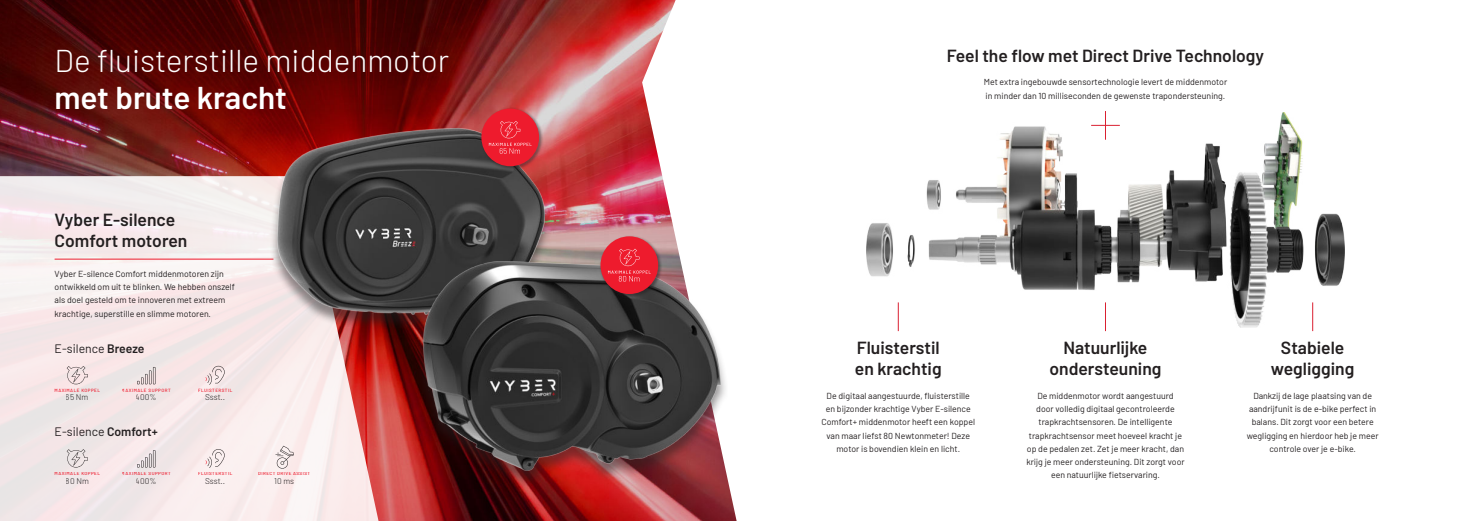
<style>
.page{position:relative;width:1474px;height:521px;background:#fff}
.page>*{position:absolute;margin:0;border:0;box-sizing:border-box;transform-origin:0 0}
.t1{font:300 31.5px "Barlow";color:#fff}
.t2{font:600 31.5px "Barlow";color:#fff}
.t3{font:600 17.5px/21px "Barlow";color:#231f20}
.t4{font:12.25px "Barlow";color:#231f20}
.t5{font:8.75px/13.1px "Barlow";color:#231f20;text-align:center}
.t6{font:300 8.22px "Barlow";color:#231f20}
.t7{font:500 4.55px "Barlow";letter-spacing:.1em;color:#ee1b2d}
.s1{font-weight:600}
</style>
<div class="page">
<img style="left:0;top:0;width:736px;height:521px">
<img style="left:866px;top:112px;width:478px;height:215px">
<svg style="left:0;top:176px;width:380px;height:345px;fill:#f7e8e9"></svg>
<hr style="left:55px;top:259px;width:218px;height:1px;background:#ee1b2d">
<div style="left:269px;top:130px;width:283px;height:201px;background:#231f20;opacity:.5"></div>
<img style="left:277px;top:128px;width:267px;height:187px">
<div style="left:415px;top:263px;width:314px;height:227px;background:#231f20;opacity:.5"></div>
<img style="left:423px;top:261px;width:297px;height:209px">
<svg style="left:205px;top:366px;width:20px;height:19px"></svg>
<svg style="left:66px;top:366px;width:22px;height:19px"></svg>
<svg style="left:137px;top:367px;width:18px;height:17px"></svg>
<svg style="left:205px;top:449px;width:20px;height:19px"></svg>
<svg style="left:66px;top:449px;width:22px;height:19px"></svg>
<svg style="left:137px;top:450px;width:18px;height:17px"></svg>
<svg style="left:275px;top:446px;width:19px;height:23px"></svg>
<svg style="left:898px;top:302px;width:1px;height:29px"></svg>
<svg style="left:1105px;top:302px;width:1px;height:29px"></svg>
<svg style="left:1091px;top:111px;width:28px;height:29px"></svg>
<svg style="left:1312px;top:302px;width:1px;height:29px"></svg>
<div style="left:480px;top:108px;width:63px;height:63px;background:#231f20;opacity:.5"></div>
<div style="left:481px;top:109px;width:58px;height:57px;background:#ee1b2d;border-radius:50%"></div>
<div style="left:599px;top:235px;width:63px;height:63px;background:#231f20;opacity:.5"></div>
<div style="left:600px;top:236px;width:58px;height:58px;background:#ee1b2d;border-radius:50%"></div>
<svg style="left:489px;top:121px;width:42px;height:33px"></svg>
<svg style="left:608px;top:249px;width:42px;height:33px"></svg>
<h1 class="t1" style="left:55px;top:38px;width:396px">De fluisterstille middenmotor</h1>
<h1 class="t2" style="left:55px;top:86px;width:234px">met brute kracht</h1>
<h2 class="t3" style="left:55px;top:211px;width:134px">Vyber E-silence<br>Comfort motoren</h2>
<p class="t5" style="left:55px;top:267px;width:182px;text-align:left">Vyber E-silence Comfort middenmotoren zijn ontwikkeld om uit te blinken. We hebben onszelf als doel gesteld om te innoveren met extreem krachtige, superstille en slimme motoren.</p>
<h3 class="t4" style="left:55px;top:340px;width:91px">E-silence <span class="s1">Breeze</span></h3>
<p class="t7" style="left:55px;top:388px;width:47px">MAXIMALE KOPPEL</p>
<p class="t6" style="left:66px;top:393px;width:24px">65 Nm</p>
<p class="t7" style="left:122px;top:388px;width:50px">MAXIMALE SUPPORT</p>
<p class="t6" style="left:136px;top:393px;width:22px">400%</p>
<p class="t7" style="left:198px;top:388px;width:36px">FLUISTERSTIL</p>
<p class="t6" style="left:205px;top:393px;width:22px">Ssst..</p>
<h3 class="t4" style="left:55px;top:423px;width:105px">E-silence <span class="s1">Comfort+</span></h3>
<p class="t7" style="left:55px;top:471px;width:47px">MAXIMALE KOPPEL</p>
<p class="t6" style="left:66px;top:476px;width:25px">80 Nm</p>
<p class="t7" style="left:122px;top:471px;width:50px">MAXIMALE SUPPORT</p>
<p class="t6" style="left:136px;top:476px;width:22px">400%</p>
<p class="t7" style="left:198px;top:471px;width:36px">FLUISTERSTIL</p>
<p class="t6" style="left:205px;top:476px;width:22px">Ssst..</p>
<p class="t7" style="left:258px;top:471px;width:53px">DIRECT DRIVE ASSIST</p>
<p class="t6" style="left:274px;top:476px;width:21px">10 ms</p>
<h2 class="t3" style="left:946px;top:44px;width:319px">Feel the flow met Direct Drive Technology</h2>
<p class="t5" style="left:983px;top:75px;width:245px;text-align:left">Met extra ingebouwde sensortechnologie levert de middenmotor in minder dan 10 milliseconden de gewenste trapondersteuning.</p>
<h2 class="t3" style="left:855px;top:339px;width:88px">Fluisterstil en krachtig</h2>
<p class="t5" style="left:821px;top:389px;width:155px">De digitaal aangestuurde, fluisterstille en bijzonder krachtige Vyber E-silence Comfort+ middenmotor heeft een koppel van maar liefst 80 Newtonmeter! Deze motor is bovendien klein en licht.</p>
<h2 class="t3" style="left:1049px;top:336px;width:113px;text-align:center">Natuurlijke ondersteuning</h2>
<p class="t5" style="left:1026px;top:390px;width:160px">De middenmotor wordt aangestuurd<br>door volledig digitaal gecontroleerde trapkrachtsensoren. De intelligente trapkrachtsensor meet hoeveel kracht je op de pedalen zet. Zet je meer kracht, dan krijg je meer ondersteuning. Dit zorgt voor een natuurlijke fietservaring.</p>
<h2 class="t3" style="left:1270px;top:339px;width:85px;text-align:center">Stabiele wegligging</h2>
<p class="t5" style="left:1246px;top:389px;width:133px">Dankzij de lage plaatsing van de aandrijfunit is de e-bike perfect in balans. Dit zorgt voor een betere wegligging en hierdoor heb je meer controle over je e-bike.</p>
</div>
